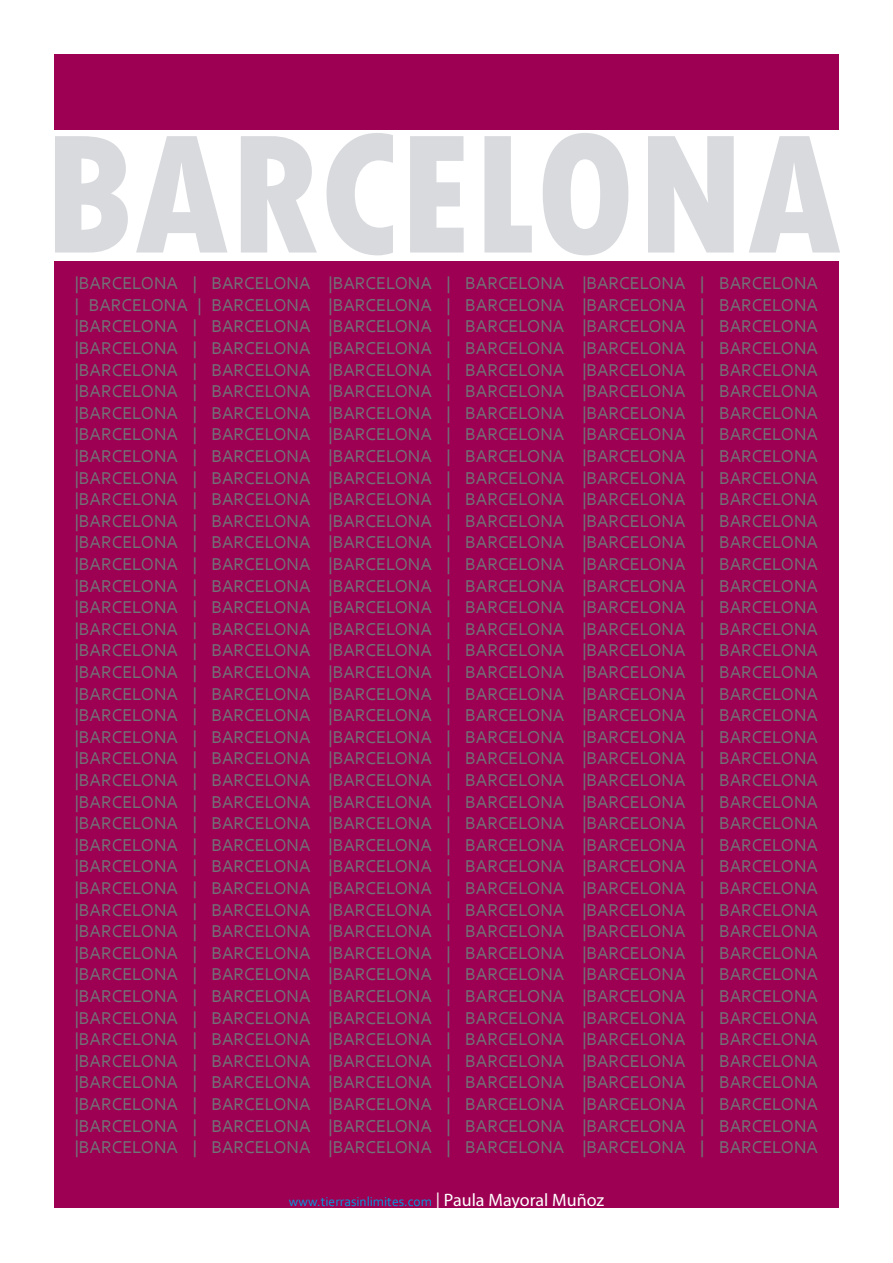
<style>
.page{position:relative;width:893px;height:1263px;background:#fff}
.page>*{position:absolute;margin:0;border:0;box-sizing:border-box;transform-origin:0 0}
.t1{font:800 condensed 178.5px "Tw Cen";color:#d8dade}
.t2{font:18px/21.6px "Corbel";color:#727277;text-align:justify}
.t3{font:13.5px "Corbel";color:#009cde}
.s1{font-family:"Myriad Pro";font-size:18px;color:#fff}
</style>
<div class="page">
<div style="left:54px;top:54px;width:785px;height:76px;background:#9d0052"></div>
<div style="left:54px;top:261px;width:785px;height:947px;background:#9d0052"></div>
<h1 class="t1" style="left:43px;top:90px;width:800px">BARCELONA</h1>
<p class="t2" style="left:75px;top:272px;width:237px">|BARCELONA | BARCELONA | BARCELONA | BARCELONA |BARCELONA | BARCELONA |BARCELONA | BARCELONA |BARCELONA | BARCELONA |BARCELONA | BARCELONA |BARCELONA | BARCELONA |BARCELONA | BARCELONA |BARCELONA | BARCELONA |BARCELONA | BARCELONA |BARCELONA | BARCELONA |BARCELONA | BARCELONA |BARCELONA | BARCELONA |BARCELONA | BARCELONA |BARCELONA | BARCELONA |BARCELONA | BARCELONA |BARCELONA | BARCELONA |BARCELONA | BARCELONA |BARCELONA | BARCELONA |BARCELONA | BARCELONA |BARCELONA | BARCELONA |BARCELONA | BARCELONA |BARCELONA | BARCELONA |BARCELONA | BARCELONA |BARCELONA | BARCELONA |BARCELONA | BARCELONA |BARCELONA | BARCELONA |BARCELONA | BARCELONA |BARCELONA | BARCELONA |BARCELONA | BARCELONA |BARCELONA | BARCELONA |BARCELONA | BARCELONA |BARCELONA | BARCELONA |BARCELONA | BARCELONA |BARCELONA | BARCELONA |BARCELONA | BARCELONA |BARCELONA | BARCELONA |BARCELONA | BARCELONA |BARCELONA | BARCELONA |BARCELONA | BARCELONA |BARCELONA | BARCELONA</p>
<p class="t2" style="left:329px;top:272px;width:237px">|BARCELONA | BARCELONA |BARCELONA | BARCELONA |BARCELONA | BARCELONA |BARCELONA | BARCELONA |BARCELONA | BARCELONA |BARCELONA | BARCELONA |BARCELONA | BARCELONA |BARCELONA | BARCELONA |BARCELONA | BARCELONA |BARCELONA | BARCELONA |BARCELONA | BARCELONA |BARCELONA | BARCELONA |BARCELONA | BARCELONA |BARCELONA | BARCELONA |BARCELONA | BARCELONA |BARCELONA | BARCELONA |BARCELONA | BARCELONA |BARCELONA | BARCELONA |BARCELONA | BARCELONA |BARCELONA | BARCELONA |BARCELONA | BARCELONA |BARCELONA | BARCELONA |BARCELONA | BARCELONA |BARCELONA | BARCELONA |BARCELONA | BARCELONA |BARCELONA | BARCELONA |BARCELONA | BARCELONA |BARCELONA | BARCELONA |BARCELONA | BARCELONA |BARCELONA | BARCELONA |BARCELONA | BARCELONA |BARCELONA | BARCELONA |BARCELONA | BARCELONA |BARCELONA | BARCELONA |BARCELONA | BARCELONA |BARCELONA | BARCELONA |BARCELONA | BARCELONA |BARCELONA | BARCELONA |BARCELONA | BARCELONA |BARCELONA | BARCELONA |BARCELONA | BARCELONA</p>
<p class="t2" style="left:582px;top:272px;width:237px">|BARCELONA | BARCELONA |BARCELONA | BARCELONA |BARCELONA | BARCELONA |BARCELONA | BARCELONA |BARCELONA | BARCELONA |BARCELONA | BARCELONA |BARCELONA | BARCELONA |BARCELONA | BARCELONA |BARCELONA | BARCELONA |BARCELONA | BARCELONA |BARCELONA | BARCELONA |BARCELONA | BARCELONA |BARCELONA | BARCELONA |BARCELONA | BARCELONA |BARCELONA | BARCELONA |BARCELONA | BARCELONA |BARCELONA | BARCELONA |BARCELONA | BARCELONA |BARCELONA | BARCELONA |BARCELONA | BARCELONA |BARCELONA | BARCELONA |BARCELONA | BARCELONA |BARCELONA | BARCELONA |BARCELONA | BARCELONA |BARCELONA | BARCELONA |BARCELONA | BARCELONA |BARCELONA | BARCELONA |BARCELONA | BARCELONA |BARCELONA | BARCELONA |BARCELONA | BARCELONA |BARCELONA | BARCELONA |BARCELONA | BARCELONA |BARCELONA | BARCELONA |BARCELONA | BARCELONA |BARCELONA | BARCELONA |BARCELONA | BARCELONA |BARCELONA | BARCELONA |BARCELONA | BARCELONA |BARCELONA | BARCELONA |BARCELONA | BARCELONA |BARCELONA | BARCELONA</p>
<p class="t3" style="left:289px;top:1193px;width:317px">www.tierrasinlimites.com <span class="s1">| Paula Mayoral Muñoz</span></p>
</div>
